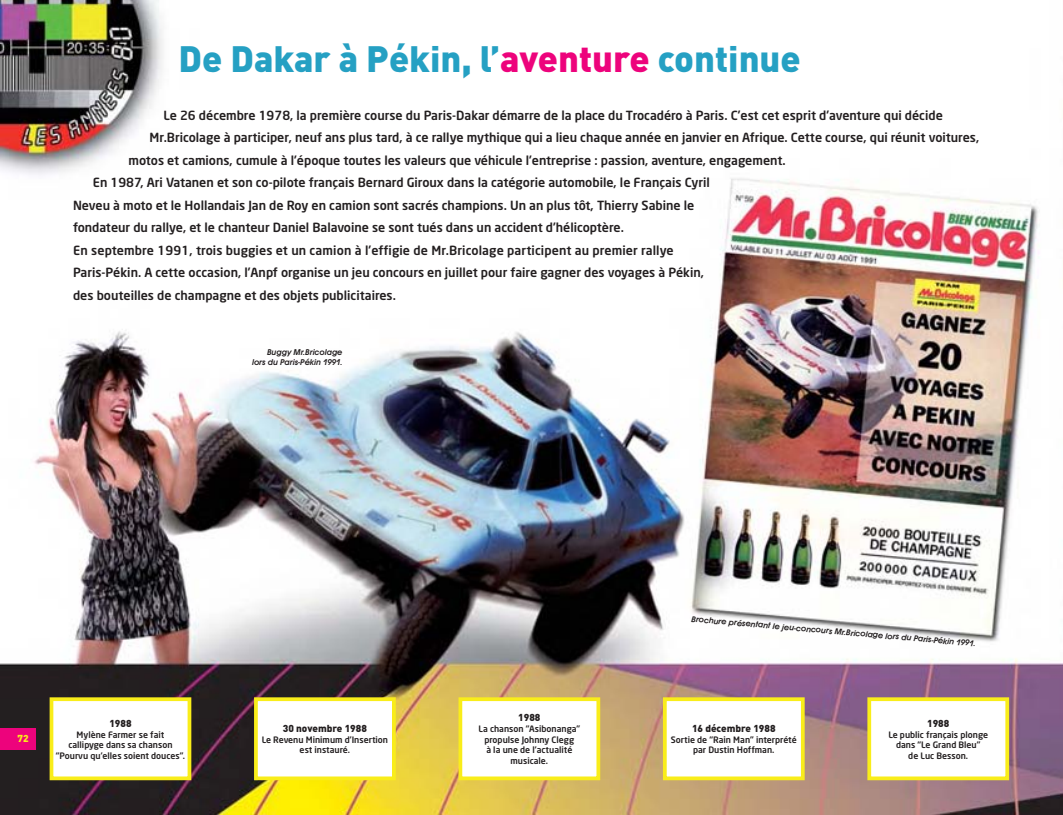
<style>
.page{position:relative;width:1063px;height:815px;background:#fff}
.page>*{position:absolute;margin:0;border:0;box-sizing:border-box;transform-origin:0 0}
.t1{font:900 36.25px "DIN";color:#25a0c3}
.t2{font:500 12.5px "Neo Sans";color:#231f20}
.t3{font:900 10px "DIN";color:#231f20}
.t4{font:900 10px "DIN";color:#f9ed1a}
.t5{font:500 8.75px/10.5px "Neo Sans";color:#231f20;text-align:center}
.t6{font:italic 600 8.75px/10.6px "Avant Garde Gothic Itc T";color:#231f20;text-align:right}
.s1{color:#ed037c}
</style>
<div class="page">
<img style="left:0;top:0;width:1063px;height:815px">
<div style="left:53px;top:701px;width:135px;height:75px;background:#fff"></div>
<div style="left:50px;top:697px;width:141px;height:83px;border:4px solid #f9ed1a"></div>
<div style="left:258px;top:701px;width:134px;height:75px;background:#fff"></div>
<div style="left:254px;top:697px;width:142px;height:83px;border:4px solid #f9ed1a"></div>
<div style="left:462px;top:701px;width:134px;height:75px;background:#fff"></div>
<div style="left:459px;top:697px;width:141px;height:83px;border:4px solid #f9ed1a"></div>
<div style="left:667px;top:701px;width:134px;height:75px;background:#fff"></div>
<div style="left:663px;top:697px;width:142px;height:83px;border:4px solid #f9ed1a"></div>
<div style="left:871px;top:701px;width:134px;height:75px;background:#fff"></div>
<div style="left:867px;top:697px;width:142px;height:83px;border:4px solid #f9ed1a"></div>
<div style="left:0;top:728px;width:35px;height:21px;background:#ed037c"></div>
<h1 class="t1" style="left:179px;top:46px;width:624px">De Dakar à Pékin, l’<span class="s1">aventure</span> continue</h1>
<p class="t2" style="left:164px;top:110px;width:781px">Le 26 décembre 1978, la première course du Paris-Dakar démarre de la place du Trocadéro à Paris. C’est cet esprit d’aventure qui décide</p>
<p class="t2" style="left:149px;top:133px;width:831px">Mr.Bricolage à participer, neuf ans plus tard, à ce rallye mythique qui a lieu chaque année en janvier en Afrique. Cette course, qui réunit voitures,</p>
<p class="t2" style="left:128px;top:155px;width:659px">motos et camions, cumule à l’époque toutes les valeurs que véhicule l’entreprise : passion, aventure, engagement.</p>
<p class="t2" style="left:93px;top:178px;width:619px">En 1987, Ari Vatanen et son co-pilote français Bernard Giroux dans la catégorie automobile, le Français Cyril</p>
<p class="t2" style="left:73px;top:200px;width:623px">Neveu à moto et le Hollandais Jan de Roy en camion sont sacrés champions. Un an plus tôt, Thierry Sabine le</p>
<p class="t2" style="left:73px;top:223px;width:552px">fondateur du rallye, et le chanteur Daniel Balavoine se sont tués dans un accident d’hélicoptère.</p>
<p class="t2" style="left:73px;top:245px;width:602px">En septembre 1991, trois buggies et un camion à l’effigie de Mr.Bricolage participent au premier rallye</p>
<p class="t2" style="left:73px;top:268px;width:632px">Paris-Pékin. A cette occasion, l’Anpf organise un jeu concours en juillet pour faire gagner des voyages à Pékin,</p>
<p class="t2" style="left:73px;top:290px;width:324px">des bouteilles de champagne et des objets publicitaires.</p>
<p class="t6" style="left:252px;top:347px;width:92px">Buggy Mr.Bricolage lors du Paris-Pékin 1991.</p>
<p class="t4" style="left:17px;top:735px;width:13px">72</p>
<p class="t3" style="left:109px;top:719px;width:24px">1988</p>
<p class="t5" style="left:56px;top:730px;width:131px">Mylène Farmer se fait<br>callipyge dans sa chanson “Pourvu qu’elles soient douces”.</p>
<p class="t3" style="left:283px;top:725px;width:86px">30 novembre 1988</p>
<p class="t5" style="left:262px;top:735px;width:128px">Le Revenu Minimum d’Insertion est instauré.</p>
<p class="t6" style="left:692px;top:614px;width:287px;rotate:5deg">Brochure présentant le jeu-concours Mr.Bricolage lors du Paris-Pékin 1991.</p>
<p class="t3" style="left:518px;top:714px;width:24px">1988</p>
<p class="t5" style="left:479px;top:725px;width:103px">La chanson “Asibonanga” propulse Johnny Clegg<br>à la une de l’actualité musicale.</p>
<p class="t3" style="left:692px;top:725px;width:85px">16 décembre 1988</p>
<p class="t5" style="left:671px;top:735px;width:127px">Sortie de “Rain Man” interprété par Dustin Hoffman.</p>
<p class="t3" style="left:927px;top:719px;width:24px">1988</p>
<p class="t5" style="left:888px;top:730px;width:101px">Le public français plonge dans “Le Grand Bleu”<br>de Luc Besson.</p>
</div>
